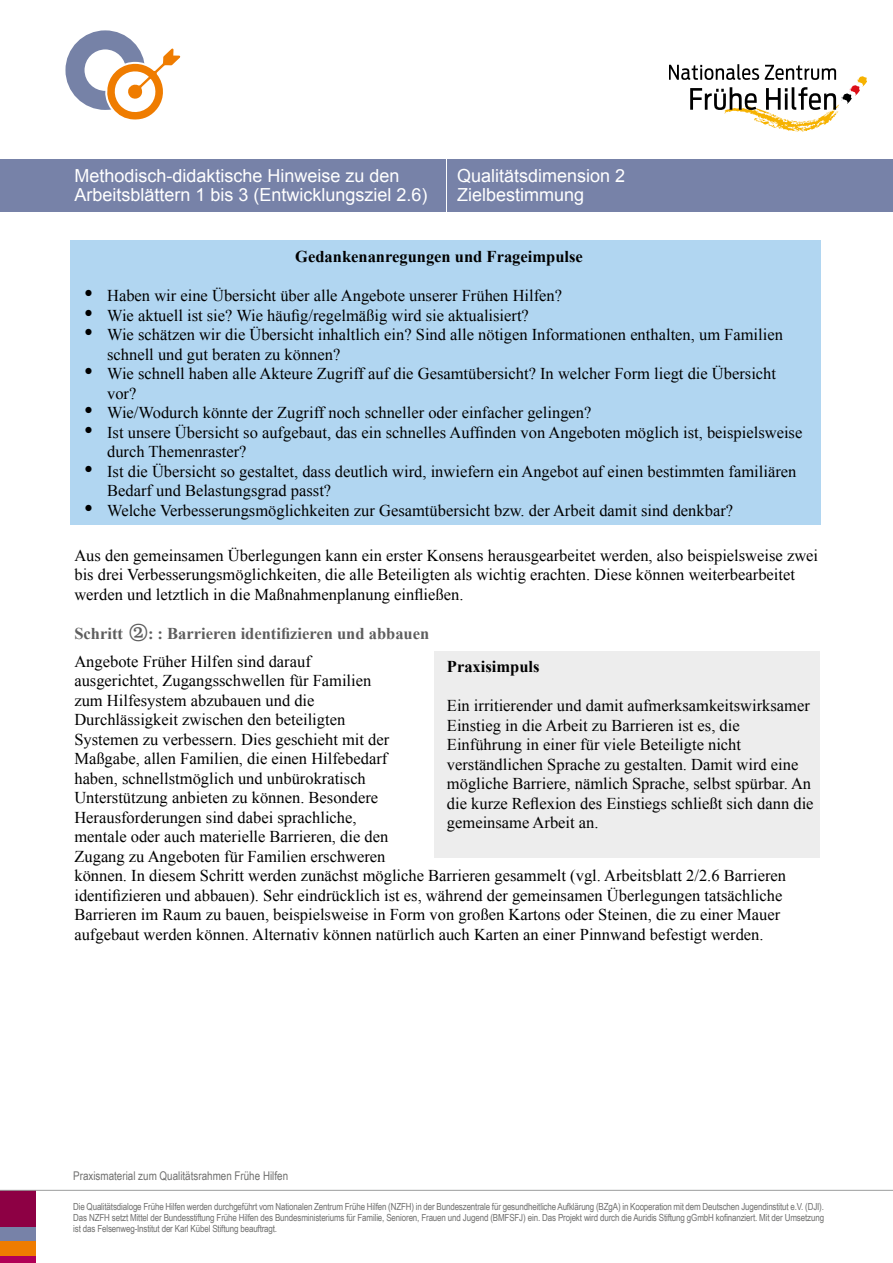
<style>
.page{position:relative;width:893px;height:1263px;background:#fff}
.page>*{position:absolute;margin:0;border:0;box-sizing:border-box;transform-origin:0 0}
.t1{font:18px/19.5px "Arial";color:#fff}
.p_Fließtext{font:16.5px/19.5px "Times New Roman";color:#000}
.p_Praxisimpuls-FT_Positionsrahmen{font:16.5px/19.5px "Times New Roman";color:#000}
.p_Praxisimpuls-FT_Positionsrahmen-2{font:700 16.5px "Times New Roman";color:#000}
.t2{font:700 16.5px "Times New Roman";color:#5e5e5e}
.t3{font:12px "Arial Narrow";color:#6f6f6e}
.t4{font:9.75px/11.2px "Arial Narrow";letter-spacing:-.015em;color:#6f6f6e;text-align:justify}
.s1{font-family:"Abril Text Lt";font-weight:400;font-size:28.2px}
</style>
<div class="page">
<div style="left:0;top:1255px;width:35px;height:8px;background:#b10057"></div>
<div style="left:0;top:1191px;width:35px;height:36px;background:#8d0044"></div>
<div style="left:0;top:1227px;width:35px;height:14px;background:#7782a8"></div>
<div style="left:0;top:1241px;width:35px;height:14px;background:#ef7c00"></div>
<hr style="left:0;top:1190px;width:893px;height:1px;background:#9c9d9d">
<svg style="left:669px;top:64px;width:198px;height:68px"></svg>
<div style="left:65px;top:30px;width:80px;height:80px;border:19px solid #7682a7;border-radius:50%"></div>
<svg style="left:104px;top:45px;width:77px;height:75px"></svg>
<div style="left:0;top:159px;width:893px;height:53px;background:#7782a8"></div>
<hr style="left:446px;top:147px;width:1px;height:74px;background:#fff">
<div style="left:70px;top:240px;width:751px;height:285px;background:#b1d6f1"></div>
<div style="left:434px;top:651px;width:386px;height:50px;background:#ededed"></div>
<div style="left:434px;top:689px;width:386px;height:168px;background:#ededed"></div>
<p class="t1" style="left:74px;top:166px;width:355px">Methodisch-didaktische Hinweise zu den<br>Arbeitsblättern 1 bis 3 (Entwicklungsziel 2.6)</p>
<p class="t1" style="left:457px;top:166px;width:170px">Qualitätsdimension 2<br>Zielbestimmung</p>
<p class="p_Praxisimpuls-FT_Positionsrahmen-2" style="left:295px;top:245px;width:289px">Gedankenanregungen und Frageimpulse</p>
<p class="p_Fließtext" style="left:84px;top:286px;width:480px">• Haben wir eine Übersicht über alle Angebote unserer Frühen Hilfen?</p>
<p class="p_Fließtext" style="left:84px;top:305px;width:447px">• Wie aktuell ist sie? Wie häufig/regelmäßig wird sie aktualisiert?</p>
<p class="p_Fließtext" style="left:107px;top:325px;width:677px;text-indent:-23px">• Wie schätzen wir die Übersicht inhaltlich ein? Sind alle nötigen Informationen enthalten, um Familien schnell und gut beraten zu können?</p>
<p class="p_Fließtext" style="left:107px;top:364px;width:670px;text-indent:-23px">• Wie schnell haben alle Akteure Zugriff auf die Gesamtübersicht? In welcher Form liegt die Übersicht vor?</p>
<p class="p_Fließtext" style="left:84px;top:403px;width:509px">• Wie/Wodurch könnte der Zugriff noch schneller oder einfacher gelingen?</p>
<p class="p_Fließtext" style="left:107px;top:422px;width:697px;text-indent:-23px">• Ist unsere Übersicht so aufgebaut, das ein schnelles Auffinden von Angeboten möglich ist, beispielsweise durch Themenraster?</p>
<p class="p_Fließtext" style="left:107px;top:461px;width:691px;text-indent:-23px">• Ist die Übersicht so gestaltet, dass deutlich wird, inwiefern ein Angebot auf einen bestimmten familiären<br>Bedarf und Belastungsgrad passt?</p>
<p class="p_Fließtext" style="left:84px;top:500px;width:651px">• Welche Verbesserungsmöglichkeiten zur Gesamtübersicht bzw. der Arbeit damit sind denkbar?</p>
<p class="p_Fließtext" style="left:74px;top:545px;width:745px">Aus den gemeinsamen Überlegungen kann ein erster Konsens herausgearbeitet werden, also beispielsweise zwei bis drei Verbesserungsmöglichkeiten, die alle Beteiligten als wichtig erachten. Diese können weiterbearbeitet werden und letztlich in die Maßnahmenplanung einfließen.</p>
<h3 class="t2" style="left:74px;top:622px;width:356px">Schritt <span class="s1">2</span>: : Barrieren identifizieren und abbauen</h3>
<p class="p_Fließtext" style="left:74px;top:651px;width:713px">Angebote Früher Hilfen sind darauf<br>ausgerichtet, Zugangsschwellen für Familien<br>zum Hilfesystem abzubauen und die<br>Durchlässigkeit zwischen den beteiligten<br>Systemen zu verbessern. Dies geschieht mit der<br>Maßgabe, allen Familien, die einen Hilfebedarf<br>haben, schnellstmöglich und unbürokratisch<br>Unterstützung anbieten zu können. Besondere<br>Herausforderungen sind dabei sprachliche,<br>mentale oder auch materielle Barrieren, die den<br>Zugang zu Angeboten für Familien erschweren<br>können. In diesem Schritt werden zunächst mögliche Barrieren gesammelt (vgl. Arbeitsblatt 2/2.6 Barrieren identifizieren und abbauen). Sehr eindrücklich ist es, während der gemeinsamen Überlegungen tatsächliche Barrieren im Raum zu bauen, beispielsweise in Form von großen Kartons oder Steinen, die zu einer Mauer aufgebaut werden können. Alternativ können natürlich auch Karten an einer Pinnwand befestigt werden.</p>
<p class="p_Praxisimpuls-FT_Positionsrahmen-2" style="left:447px;top:655px;width:94px">Praxisimpuls</p>
<p class="p_Praxisimpuls-FT_Positionsrahmen" style="left:447px;top:695px;width:368px">Ein irritierender und damit aufmerksamkeitswirksamer Einstieg in die Arbeit zu Barrieren ist es, die Einführung in einer für viele Beteiligte nicht verständlichen Sprache zu gestalten. Damit wird eine mögliche Barriere, nämlich Sprache, selbst spürbar. An die kurze Reflexion des Einstiegs schließt sich dann die gemeinsame Arbeit an.</p>
<p class="t3" style="left:73px;top:1166px;width:216px">Praxismaterial zum Qualitätsrahmen Frühe Hilfen</p>
<p class="t4" style="left:73px;top:1200px;width:752px">Die Qualitätsdialoge Frühe Hilfen werden durchgeführt vom Nationalen Zentrum Frühe Hilfen (NZFH) in der Bundeszentrale für gesundheitliche Aufklärung (BZgA) in Kooperation mit dem Deutschen Jugendinstitut e.V. (DJI).<br>Das NZFH setzt Mittel der Bundesstiftung Frühe Hilfen des Bundesministeriums für Familie, Senioren, Frauen und Jugend (BMFSFJ) ein. Das Projekt wird durch die Auridis Stiftung gGmbH kofinanziert. Mit der Umsetzung ist das Felsenweg-Institut der Karl Kübel Stiftung beauftragt.</p>
</div>
